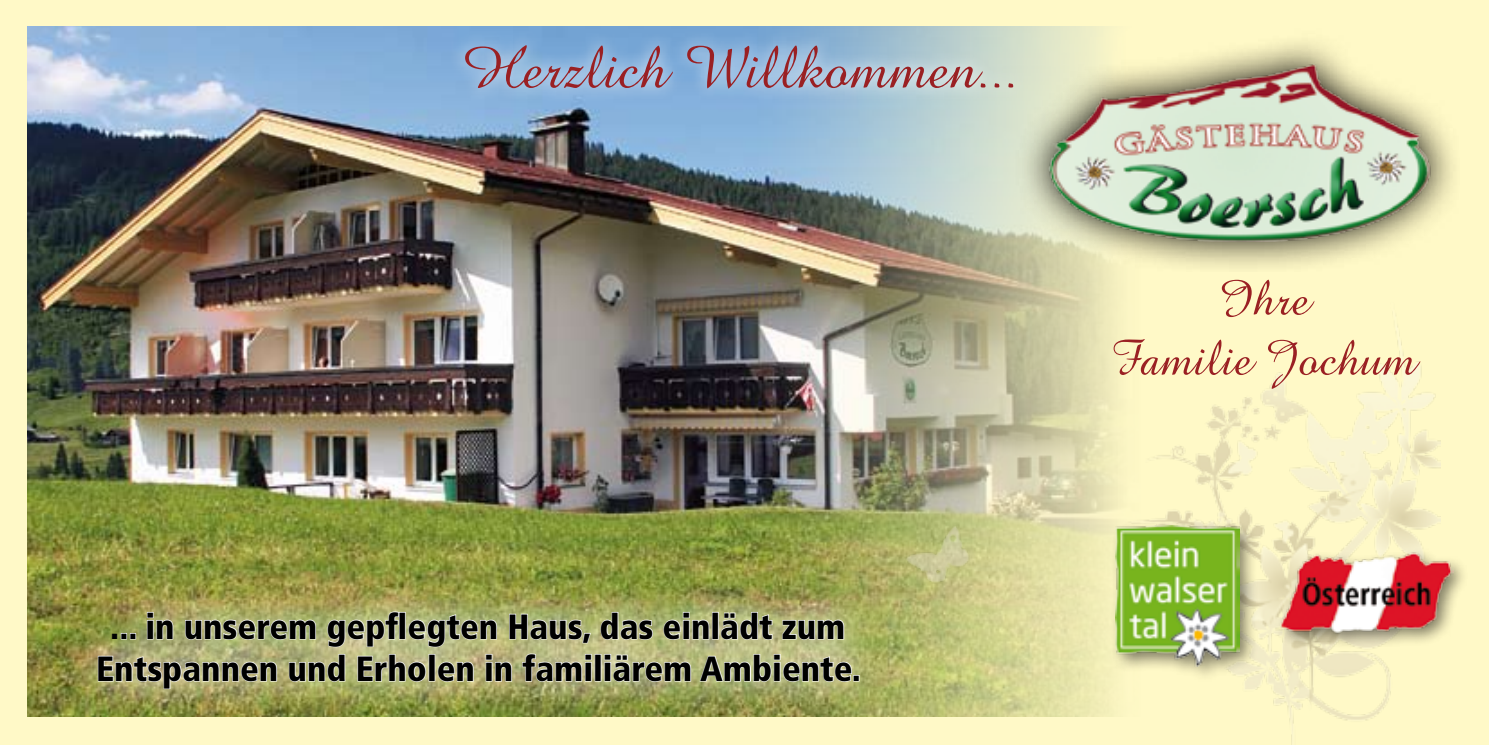
<style>
.page{position:relative;width:1489px;height:745px;background:#fff}
.page>*{position:absolute;margin:0;border:0;box-sizing:border-box;transform-origin:0 0}
.t1{font:60px "Amazone BT";color:#9a2023}
.t2{font:50px/60px "Amazone BT";color:#9a2023;text-align:center}
.t3{font:900 condensed 35px/42px "Frutiger";color:#000;text-align:center}
</style>
<div class="page">
<div style="left:0;top:0;width:1488px;height:744px;background:#fff9c7"></div>
<img style="left:27px;top:26px;width:1090px;height:690px">
<img style="left:888px;top:286px;width:552px;height:458px">
<svg style="left:1011px;top:26px;width:444px;height:245px"></svg>
<img style="left:1048px;top:63px;width:385px;height:178px">
<div style="left:1108px;top:518px;width:150px;height:165px;background:#000;opacity:.5"></div>
<img style="left:1115px;top:525px;width:123px;height:140px">
<svg style="left:64px;top:575px;width:823px;height:139px;background:#95994e"></svg>
<svg style="left:781px;top:618px;width:63px;height:22px"></svg>
<svg style="left:97px;top:589px;width:494px;height:100px;background:#b7b780"></svg>
<div style="left:594px;top:653px;width:7px;height:28px;border:1px solid #fff"></div>
<svg style="left:600px;top:589px;width:173px;height:93px;background:#babd88"></svg>
<div style="left:773px;top:661px;width:7px;height:20px;border:1px solid #fff"></div>
<div style="left:773px;top:653px;width:7px;height:6px;border:1px solid #fff"></div>
<svg style="left:782px;top:655px;width:70px;height:27px;background:#cfcfa5"></svg>
<div style="left:853px;top:674px;width:6px;height:7px;border:1px solid #fff"></div>
<div style="left:1273px;top:545px;width:194px;height:103px;background:#000;opacity:.5"></div>
<img style="left:1273px;top:547px;width:179px;height:87px">
<svg style="left:448px;top:29px;width:578px;height:73px;background:#9bbdd9"></svg>
<h1 class="t1" style="left:463px;top:33px;width:557px">Herzlich Willkommen...</h1>
<p class="t3" style="left:96px;top:605px;width:766px">... in unserem gepflegten Haus, das einlädt zum<br>Entspannen und Erholen in familiärem Ambiente.</p>
<h2 class="t2" style="left:1109px;top:269px;width:308px">Ihre<br>Familie Jochum</h2>
</div>
